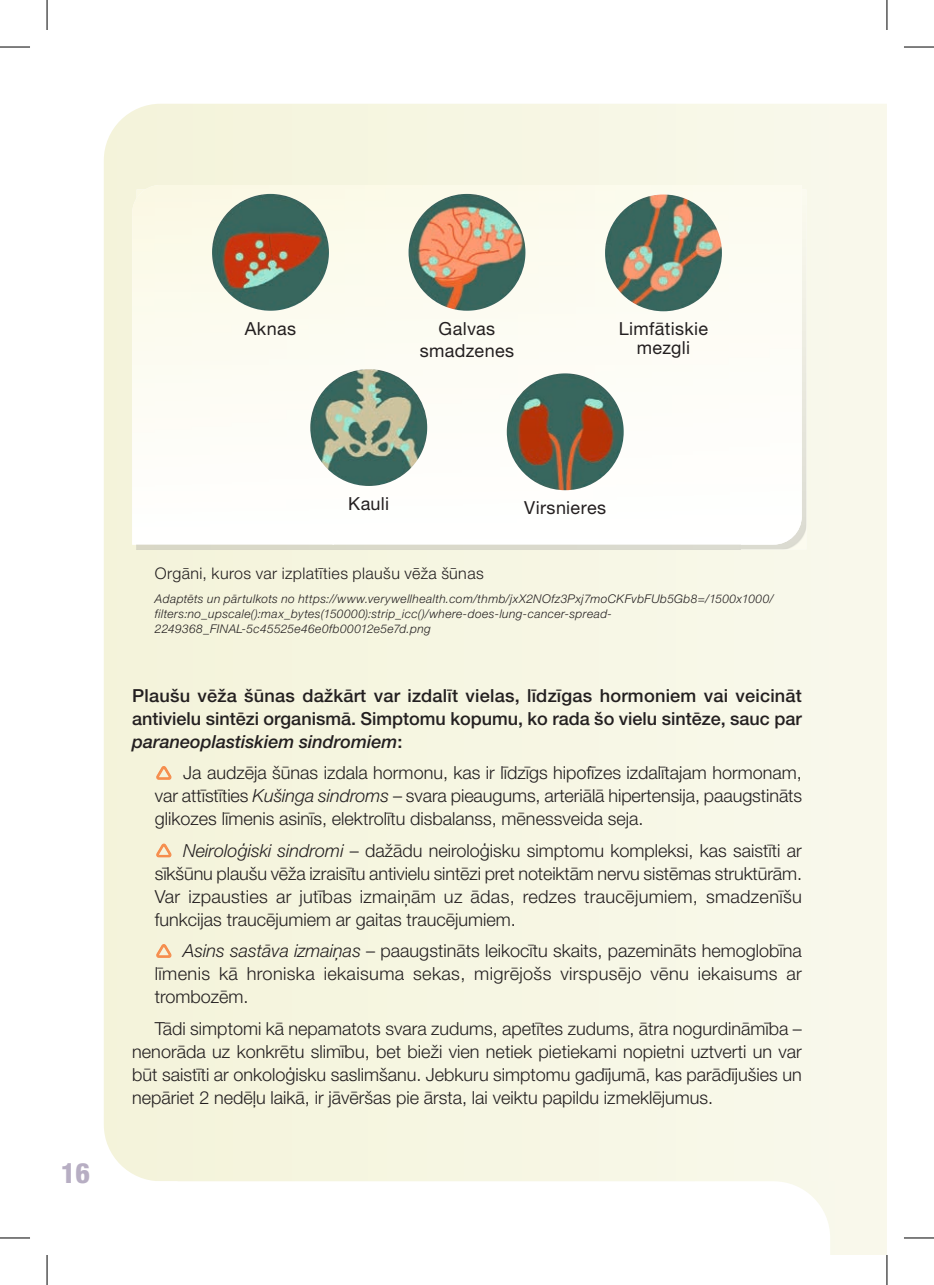
<style>
.page{position:relative;width:934px;height:1285px;background:#fff}
.page>*{position:absolute;margin:0;border:0;box-sizing:border-box;transform-origin:0 0}
.t1{font:800 condensed 28px "Helvetica Neue LT Pro";color:#b7aec3}
.t2{font:300 18px/23px "Helvetica Neue LT Pro";color:#231f20;text-align:justify}
.t3{font:500 18px/23px "Helvetica Neue LT Pro";color:#231f20;text-align:justify}
.t4{font:18px/18px "Helvetica Neue LT Pro";letter-spacing:.02em;color:#231f20;text-align:center}
.t5{font:300 16px "Helvetica Neue LT Pro";letter-spacing:.025em;color:#231f20}
.t6{font:italic 300 12px/15px "Helvetica Neue LT Pro";letter-spacing:.03em;color:#231f20}
.s1{font-style:italic}
</style>
<div class="page">
<div style="left:829px;top:1181px;width:57px;height:74px;background:#f9f8eb"></div>
<div style="left:104px;top:104px;width:782px;height:1077px;background:#f6f6e3"></div>
<svg style="left:778px;top:1181px;width:51px;height:43px"></svg>
<img style="left:739px;top:189px;width:67px;height:360px">
<img style="left:137px;top:544px;width:602px;height:5px">
<img style="left:132px;top:185px;width:200px;height:359px">
<img style="left:332px;top:473px;width:469px;height:71px">
<img style="left:400px;top:185px;width:133px;height:288px">
<div style="left:601px;top:185px;width:200px;height:288px;background:#fdfcf6"></div>
<div style="left:332px;top:185px;width:68px;height:196px;background:#fcfbee"></div>
<div style="left:533px;top:185px;width:68px;height:188px;background:#fcfbf1"></div>
<img style="left:506px;top:373px;width:117px;height:117px">
<img style="left:604px;top:194px;width:117px;height:117px">
<svg style="left:408px;top:194px;width:117px;height:117px;background:#898670"></svg>
<img style="left:408px;top:194px;width:62px;height:117px">
<svg style="left:212px;top:194px;width:117px;height:117px;background:#715d48"></svg>
<img style="left:227px;top:275px;width:97px;height:34px">
<svg style="left:212px;top:252px;width:2px;height:14px"></svg>
<svg style="left:310px;top:369px;width:117px;height:117px;background:#7a927d"></svg>
<img style="left:310px;top:427px;width:108px;height:59px">
<hr style="left:0;top:47px;width:30px;height:1px;background:#000">
<hr style="left:903px;top:47px;width:30px;height:1px;background:#000">
<hr style="left:0;top:1237px;width:30px;height:1px;background:#000">
<hr style="left:903px;top:1237px;width:30px;height:1px;background:#000">
<hr style="left:47px;top:0;width:1px;height:30px;background:#000">
<hr style="left:47px;top:1255px;width:1px;height:30px;background:#000">
<hr style="left:886px;top:0;width:1px;height:30px;background:#000">
<hr style="left:886px;top:1255px;width:1px;height:30px;background:#000">
<svg style="left:155px;top:765px;width:17px;height:15px"></svg>
<svg style="left:155px;top:843px;width:17px;height:15px"></svg>
<svg style="left:155px;top:943px;width:17px;height:15px"></svg>
<p class="t4" style="left:245px;top:319px;width:53px">Aknas</p>
<p class="t4" style="left:419px;top:317px;width:96px;line-height:22px">Galvas smadzenes</p>
<p class="t4" style="left:618px;top:320px;width:91px">Limfātiskie mezgli</p>
<h1 class="t1" style="left:61px;top:1155px;width:31px">16</h1>
<p class="t4" style="left:348px;top:494px;width:42px">Kauli</p>
<p class="t4" style="left:524px;top:499px;width:83px">Virsnieres</p>
<p class="t5" style="left:155px;top:564px;width:330px">Orgāni, kuros var izplatīties plaušu vēža šūnas</p>
<p class="t6" style="left:155px;top:591px;width:620px">Adaptēts un pārtulkots no https://www.verywellhealth.com/thmb/jxX2NOfz3Pxj7moCKFvbFUb5Gb8=/1500x1000/ filters:no_upscale():max_bytes(150000):strip_icc()/where-does-lung-cancer-spread-<br>2249368_FINAL-5c45525e46e0fb00012e5e7d.png</p>
<p class="t3" style="left:132px;top:683px;width:671px">Plaušu vēža šūnas dažkārt var izdalīt vielas, līdzīgas hormoniem vai veicināt antivielu sintēzi organismā. Simptomu kopumu, ko rada šo vielu sintēze, sauc par <span class="s1">paraneoplastiskiem sindromiem</span>:</p>
<p class="t2" style="left:155px;top:761px;width:648px;text-indent:28px">Ja audzēja šūnas izdala hormonu, kas ir līdzīgs hipofīzes izdalītajam hormonam, var attīstīties <span class="s1">Kušinga sindroms</span> – svara pieaugums, arteriālā hipertensija, paaugstināts glikozes līmenis asinīs, elektrolītu disbalanss, mēnessveida seja.</p>
<p class="t2" style="left:155px;top:838px;width:648px;text-indent:28px"><span class="s1">Neiroloģiski sindromi</span> – dažādu neiroloģisku simptomu kompleksi, kas saistīti ar sīkšūnu plaušu vēža izraisītu antivielu sintēzi pret noteiktām nervu sistēmas struktūrām.<br>Var izpausties ar jutības izmaiņām uz ādas, redzes traucējumiem, smadzenīšu funkcijas traucējumiem ar gaitas traucējumiem.</p>
<p class="t2" style="left:155px;top:939px;width:648px;text-indent:28px"><span class="s1">Asins sastāva izmaiņas</span> – paaugstināts leikocītu skaits, pazemināts hemoglobīna līmenis kā hroniska iekaisuma sekas, migrējošs virspusējo vēnu iekaisums ar trombozēm.</p>
<p class="t2" style="left:132px;top:1016px;width:671px;text-indent:23px">Tādi simptomi kā nepamatots svara zudums, apetītes zudums, ātra nogurdināmība – nenorāda uz konkrētu slimību, bet bieži vien netiek pietiekami nopietni uztverti un var būt saistīti ar onkoloģisku saslimšanu. Jebkuru simptomu gadījumā, kas parādījušies un nepāriet 2 nedēļu laikā, ir jāvēršas pie ārsta, lai veiktu papildu izmeklējumus.</p>
</div>
